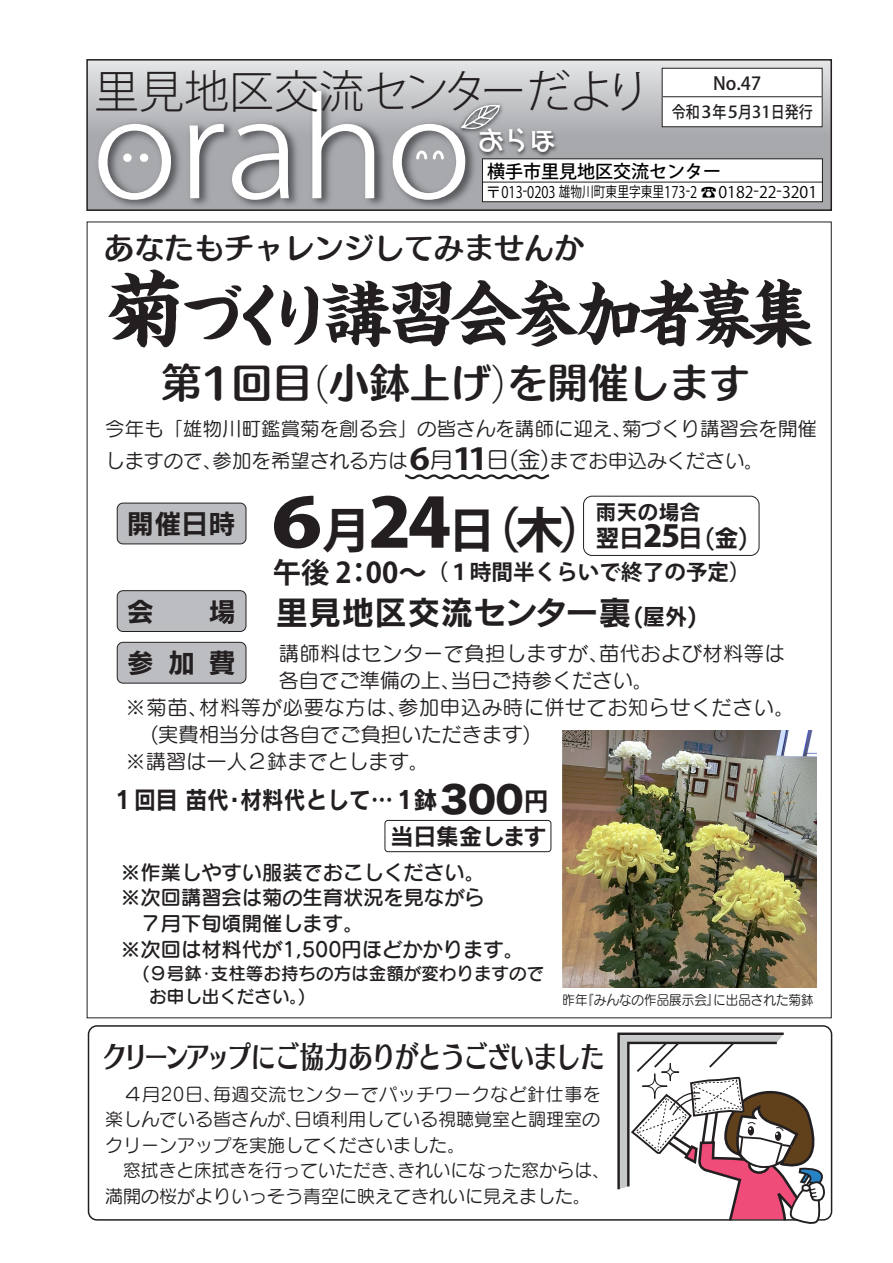
<style>
.page{position:relative;width:893px;height:1263px;background:#fff}
.page>*{position:absolute;margin:0;border:0;box-sizing:border-box;transform-origin:0 0}
.t1{font:700 72.15px "Kaisho MCBK1 Pro De";letter-spacing:-.1em;color:#231f20}
.t2{font:700 48.6px "Koz Go Std";color:#231f20}
.t3{font:300 45px "Koz Go Pro";color:#231f20}
.t4{font:40.5px "Humming Std B";color:#231f20}
.t5{font:33px "Rodin Pro B";color:#231f20}
.t6{font:30px "Skip Std B";letter-spacing:-.05em;color:#231f20;scale:.81 1}
.t7{font:30px "Humming Std B";color:#231f20}
.t8{font:27.15px/51.3px "Rodin Pro B";color:#231f20}
.t9{font:500 25.5px "Hase Toppo Std";color:#fff}
.t10{font:24.3px "Rodin Pro B";color:#231f20;scale:.9 1}
.t11{font:24px "Rodin Pro B";color:#231f20}
.t12{font:22.95px "Rodin Pro B";color:#231f20}
.t13{font:700 21.6px "Koz Go Pro";color:#231f20}
.t14{font:21px "Rodin Pro B";color:#231f20}
.t15{font:20.25px/25.7px "Seurat Pro DB";color:#231f20}
.t16{font:20.25px "Seurat Pro M";letter-spacing:.02em;color:#231f20}
.t17{font:20.25px "Seurat Pro M";color:#231f20}
.t18{font:19.5px/32px "Seurat Pro M";color:#231f20}
.t19{font:18px "Seurat Pro M";color:#231f20}
.t20{font:18px "Seurat Pro M";letter-spacing:.025em;color:#231f20}
.t21{font:500 18px "Koz Go Pro";color:#000}
.t22{font:500 18px "Koz Go Pro";color:#231f20}
.t23{font:17.55px/23.2px "Seurat Pro DB";color:#231f20}
.t24{font:500 16.5px "Koz Go Pro";color:#231f20;scale:.85 1}
.t25{font:15.9px "Koz Go Pro";color:#000}
.t26{font:13.5px "Seurat Pro M";color:#231f20;scale:.93 1}
.s1{font-size:14.55px}
.s2{font-size:84.9px}
.s3{font-size:67.95px}
.s4{font-family:"Seurat Pro L"}
.s5{font-family:"Koz Go Pro";font-weight:700;font-size:30px}
.s6{font-size:22.5px}
.s7{font-weight:800;font-size:67.5px}
.s8{font-size:28.35px}
.s9{font-family:"Koz Go Std";font-weight:800;font-size:30px}
.s10{font-family:"Rodin Pro DB"}
.s11{font-size:24.45px}
.s12{font-family:"Hira Kaku Std W8";font-size:36px}
.s13{font-size:25.65px}
</style>
<div class="page">
<svg style="left:554px;top:62px;width:275px;height:146px"></svg>
<div style="left:662px;top:68px;width:160px;height:59px;background:#fff"></div>
<div style="left:662px;top:68px;width:160px;height:59px;border:1px solid #231f20"></div>
<hr style="left:662px;top:96px;width:160px;height:1px;background:#231f20">
<div style="left:482px;top:159px;width:340px;height:43px;background:#fff"></div>
<div style="left:482px;top:159px;width:341px;height:43px;border:1px solid #231f20"></div>
<hr style="left:482px;top:182px;width:340px;height:1px;background:#231f20">
<img style="left:86px;top:59px;width:438px;height:198px">
<svg style="left:98px;top:124px;width:73px;height:76px"></svg>
<svg style="left:190px;top:124px;width:34px;height:74px"></svg>
<svg style="left:232px;top:124px;width:57px;height:76px"></svg>
<svg style="left:312px;top:91px;width:62px;height:107px"></svg>
<div style="left:123px;top:154px;width:9px;height:8px;background:#fff;border-radius:50%"></div>
<div style="left:140px;top:154px;width:8px;height:8px;background:#fff;border-radius:50%"></div>
<img style="left:423px;top:75px;width:186px;height:136px">
<img style="left:406px;top:59px;width:148px;height:126px">
<svg style="left:393px;top:104px;width:107px;height:96px"></svg>
<div style="left:88px;top:1025px;width:744px;height:195px;border:2px solid #231f20;border-radius:9px"></div>
<svg style="left:616px;top:1032px;width:212px;height:192px"></svg>
<div style="left:117px;top:503px;width:129px;height:41px;background:#bcbdc0;border-radius:6px"></div>
<div style="left:117px;top:503px;width:129px;height:41px;border:1px solid #231f20;border-radius:6px"></div>
<div style="left:117px;top:591px;width:129px;height:40px;background:#bcbdc0;border-radius:6px"></div>
<div style="left:117px;top:590px;width:129px;height:42px;border:1px solid #231f20;border-radius:6px"></div>
<div style="left:117px;top:642px;width:129px;height:41px;background:#bcbdc0;border-radius:6px"></div>
<div style="left:117px;top:642px;width:129px;height:41px;border:1px solid #231f20;border-radius:6px"></div>
<div style="left:385px;top:820px;width:166px;height:32px;border:1px solid #231f20;border-radius:3px"></div>
<img style="left:563px;top:730px;width:253px;height:257px">
<svg style="left:405px;top:474px;width:145px;height:6px"></svg>
<div style="left:583px;top:496px;width:176px;height:60px;border:1px solid #231f20;border-radius:9px"></div>
<p class="t3" style="left:94px;top:62px;width:557px">里見地区交流センターだより</p>
<p class="t9" style="left:478px;top:121px;width:78px">おらほ</p>
<p class="t22" style="left:713px;top:72px;width:50px">No.47</p>
<p class="t24" style="left:672px;top:101px;width:167px">令和3年5月31日発行</p>
<p class="t21" style="left:487px;top:160px;width:235px">横手市里見地区交流センター</p>
<p class="t25" style="left:485px;top:181px;width:333px">〒013-0203 <span class="s1">雄物川町東里字東里</span>173-2 ☎0182-22-3201</p>
<p class="t7" style="left:104px;top:225px;width:481px">あなたもチャレンジしてみませんか</p>
<p class="t1" style="left:103px;top:252px;width:712px"><span class="s2">菊</span><span class="s3">づくり</span>講習会参加者募集</p>
<p class="t4" style="left:161px;top:352px;width:590px">第1回目<span class="s4">(</span>小鉢上げ<span class="s4">)</span>を開催します</p>
<p class="t18" style="left:105px;top:413px;width:713px">今年も「雄物川町鑑賞菊を創る会」の皆さんを講師に迎え､菊づくり講習会を開催しますので､参加を希望される方は<span class="s5">6</span><span class="s6">月</span><span class="s5">11</span><span class="s6">日(金)</span>までお申込みください｡</p>
<p class="t8" style="left:127px;top:497px;width:110px">開催日時</p>
<p class="t2" style="left:271px;top:499px;width:314px"><span class="s7">6</span>月<span class="s7">24</span>日(木)</p>
<p class="t13" style="left:273px;top:558px;width:479px"><span class="s8">午後 2:00～</span>（１時間半くらいで終了の予定）</p>
<p class="t14" style="left:595px;top:498px;width:106px">雨天の場合</p>
<p class="t11" style="left:595px;top:522px;width:157px">翌日<span class="s9">25</span>日<span class="s10">(</span>金<span class="s10">)</span></p>
<p class="t5" style="left:275px;top:590px;width:425px">里見地区交流センター裏<span class="s6">(屋外)</span></p>
<p class="t8" style="left:127px;top:585px;width:110px">会　　場参加費</p>
<p class="t16" style="left:279px;top:640px;width:507px">講師料はセンターで負担しますが､苗代および材料等は</p>
<p class="t17" style="left:279px;top:667px;width:366px">各自でご準備の上､当日ご持参ください｡</p>
<p class="t16" style="left:126px;top:694px;width:661px">※菊苗､材料等が必要な方は､参加申込み時に併せてお知らせください｡</p>
<p class="t17" style="left:148px;top:721px;width:386px">(実費相当分は各自でご負担いただきます)</p>
<p class="t17" style="left:126px;top:748px;width:295px">※講習は一人２鉢までとします｡</p>
<p class="t10" style="left:112px;top:784px;width:487px">１回目 苗代･材料代として… <span class="s11">1鉢</span><span class="s12">300</span><span class="s13">円</span></p>
<p class="t12" style="left:390px;top:820px;width:158px">当日集金します</p>
<p class="t15" style="left:120px;top:858px;width:405px">※作業しやすい服装でおこしください。<br>※次回講習会は菊の生育状況を見ながら<br>　７月下旬頃開催します。<br>※次回は材料代が1,500円ほどかかります。</p>
<p class="t23" style="left:120px;top:961px;width:425px;text-indent:20px">(９号鉢･支柱等お持ちの方は金額が変わりますので　 お申し出ください｡)</p>
<p class="t26" style="left:562px;top:991px;width:272px">昨年『みんなの作品展示会』に出品された菊鉢</p>
<p class="t6" style="left:103px;top:1034px;width:621px">クリーンアップにご協力ありがとうございました</p>
<p class="t20" style="left:105px;top:1082px;width:497px">　４月20日､毎週交流センターでパッチワークなど針仕事を</p>
<p class="t19" style="left:105px;top:1108px;width:497px">楽しんでいる皆さんが､日頃利用している視聴覚室と調理室の</p>
<p class="t19" style="left:105px;top:1133px;width:361px">クリーンアップを実施してくださいました。</p>
<p class="t19" style="left:123px;top:1159px;width:479px">窓拭きと床拭きを行っていただき､きれいになった窓からは､</p>
<p class="t19" style="left:105px;top:1184px;width:478px">満開の桜がよりいっそう青空に映えてきれいに見えました｡</p>
</div>
